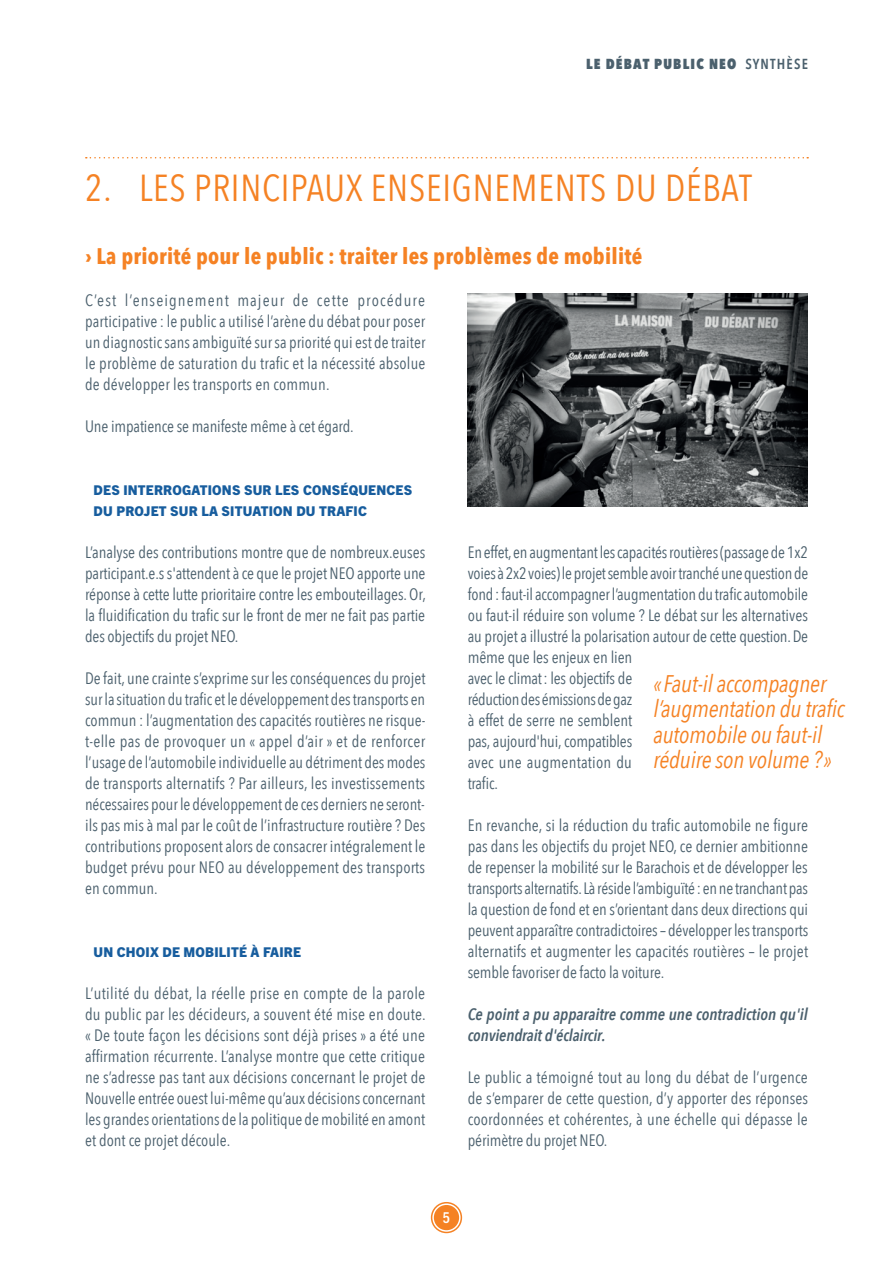
<style>
.page{position:relative;width:893px;height:1263px;background:#fff}
.page>*{position:absolute;margin:0;border:0;box-sizing:border-box;transform-origin:0 0}
.t1{font:37.5px "Avenir Next Condensed";letter-spacing:.02em;color:#f58224}
.t2{font:italic 24px/25.5px "Avenir Next Condensed";letter-spacing:-.005em;color:#f58224}
.t3{font:700 22.5px "Avenir Next Condensed";letter-spacing:.01em;color:#f58224}
.t4{font:16.5px/21px "Avenir Next Condensed";letter-spacing:-.005em;color:#4b606d;text-align:justify}
.t5{font:italic 600 16.5px/21px "Avenir Next Condensed";color:#4b606d}
.t6{font:700 condensed 15px "Trade Gothic Next LT Pro";color:#fff}
.t7{font:800 14.55px "Avenir Next Condensed";letter-spacing:.08em;color:#4b606d}
.t8{font:800 13.5px/21px "Trade Gothic Next LT Pro";letter-spacing:.015em;color:#175d9e}
.s1{font-weight:600}
.s2{font-family:"Trade Gothic Next LT Pro";font-weight:800;font-stretch:condensed}
</style>
<div class="page">
<svg style="left:86px;top:157px;width:722px;height:1px"></svg>
<img style="left:468px;top:293px;width:340px;height:213px">
<div style="left:434px;top:1205px;width:25px;height:25px;background:#f58224;border-radius:50%"></div>
<div style="left:431px;top:1202px;width:31px;height:31px;border:2px solid #f58224;border-radius:50%"></div>
<p class="t7" style="left:586px;top:54px;width:223px">LE DÉBAT PUBLIC NEO <span class="s1">SYNTHÈSE</span></p>
<h1 class="t1" style="left:85px;top:156px;width:668px">2. LES PRINCIPAUX ENSEIGNEMENTS DU DÉBAT</h1>
<h3 class="t3" style="left:85px;top:242px;width:559px"><span class="s2">›</span> La priorité pour le public : traiter les problèmes de mobilité</h3>
<p class="t4" style="left:85px;top:289px;width:342px">C’est l’enseignement majeur de cette procédure participative : le public a utilisé l’arène du débat pour poser un diagnostic sans ambiguïté sur sa priorité qui est de traiter le problème de saturation du trafic et la nécessité absolue de développer les transports en commun.</p>
<p class="t4" style="left:85px;top:415px;width:270px">Une impatience se manifeste même à cet égard.</p>
<p class="t8" style="left:94px;top:479px;width:320px">DES INTERROGATIONS SUR LES CONSÉQUENCES<br>DU PROJET SUR LA SITUATION DU TRAFIC</p>
<p class="t4" style="left:85px;top:541px;width:342px">L’analyse des contributions montre que de nombreux.euses participant.e.s s'attendent à ce que le projet NEO apporte une réponse à cette lutte prioritaire contre les embouteillages. Or, la fluidification du trafic sur le front de mer ne fait pas partie des objectifs du projet NEO.</p>
<p class="t4" style="left:85px;top:667px;width:342px">De fait, une crainte s’exprime sur les conséquences du projet sur la situation du trafic et le développement des transports en commun : l’augmentation des capacités routières ne risque&shy;t-elle pas de provoquer un « appel d’air » et de renforcer l’usage de l’automobile individuelle au détriment des modes de transports alternatifs ? Par ailleurs, les investissements nécessaires pour le développement de ces derniers ne seront&shy;ils pas mis à mal par le coût de l’infrastructure routière ? Des contributions proposent alors de consacrer intégralement le budget prévu pour NEO au développement des transports en commun.</p>
<p class="t8" style="left:94px;top:941px;width:209px">UN CHOIX DE MOBILITÉ À FAIRE</p>
<p class="t4" style="left:85px;top:982px;width:342px">L’utilité du débat, la réelle prise en compte de la parole du public par les décideurs, a souvent été mise en doute. « De toute façon les décisions sont déjà prises » a été une affirmation récurrente. L’analyse montre que cette critique ne s’adresse pas tant aux décisions concernant le projet de Nouvelle entrée ouest lui-même qu’aux décisions concernant les grandes orientations de la politique de mobilité en amont et dont ce projet découle.</p>
<p class="t4" style="left:468px;top:541px;width:342px;text-align:left">En effet, en augmentant les capacités routières (passage de 1x2 voies à 2x2 voies) le projet semble avoir tranché une question de fond : faut-il accompagner l’augmentation du trafic automobile ou faut-il réduire son volume ? Le débat sur les alternatives au projet a illustré la polarisation autour de cette question. De même que les enjeux en lien<br>avec le climat: les objectifs de<br>réduction des émissions de gaz<br>à effet de serre ne semblent<br>pas, aujourd'hui, compatibles<br>avec une augmentation du<br>trafic.</p>
<p class="t4" style="left:468px;top:814px;width:342px">En revanche, si la réduction du trafic automobile ne figure pas dans les objectifs du projet NEO, ce dernier ambitionne de repenser la mobilité sur le Barachois et de développer les transports alternatifs. Là réside l’ambiguïté : en ne tranchant pas la question de fond et en s’orientant dans deux directions qui peuvent apparaître contradictoires – développer les transports alternatifs et augmenter les capacités routières – le projet semble favoriser de facto la voiture.</p>
<p class="t5" style="left:468px;top:1004px;width:342px">Ce point a pu apparaitre comme une contradiction qu'il conviendrait d'éclaircir.</p>
<p class="t4" style="left:468px;top:1066px;width:342px">Le public a témoigné tout au long du débat de l’urgence de s’emparer de cette question, d’y apporter des réponses coordonnées et cohérentes, à une échelle qui dépasse le périmètre du projet NEO.</p>
<h2 class="t2" style="left:653px;top:670px;width:193px">« Faut-il accompagner l’augmentation du trafic automobile ou faut-il réduire son volume ? »</h2>
<p class="t6" style="left:443px;top:1207px;width:9px">5</p>
</div>
